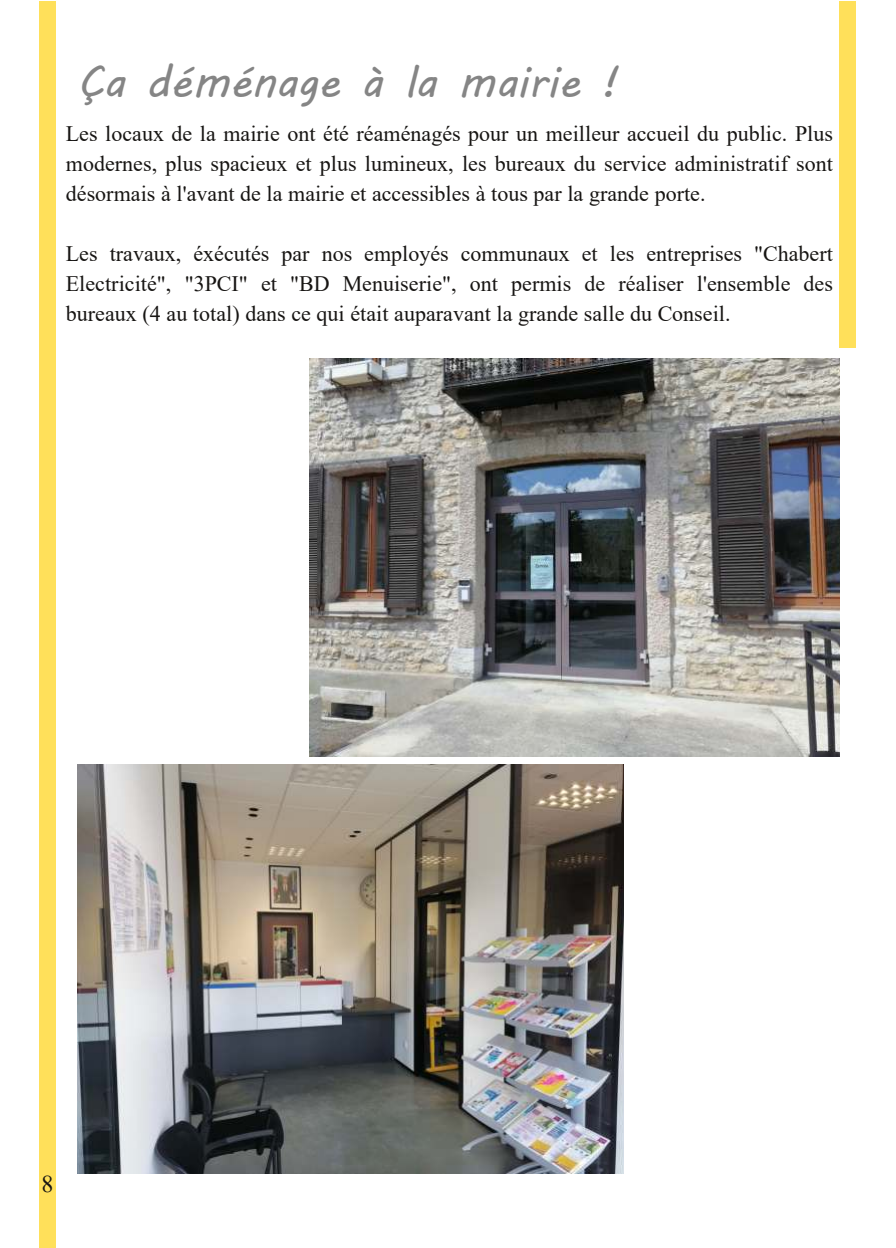
<style>
.page{position:relative;width:896px;height:1248px;background:#fff}
.page>*{position:absolute;margin:0;border:0;box-sizing:border-box;transform-origin:0 0}
.t1{font:44px "MV Boli";color:#858585}
.t2{font:24px "Times New Roman";color:#171513}
.t3{font:22px/30px "Times New Roman";color:#171513;text-align:justify}
</style>
<div class="page">
<img style="left:77px;top:764px;width:546px;height:409px">
<img style="left:310px;top:359px;width:529px;height:397px">
<div style="left:39px;top:1px;width:16px;height:1246px;background:#ffe05a"></div>
<div style="left:839px;top:1px;width:16px;height:347px;background:#ffe05a"></div>
<h1 class="t1" style="left:77px;top:51px;width:542px">Ça déménage à la mairie !</h1>
<p class="t3" style="left:66px;top:118px;width:768px">Les locaux de la mairie ont été réaménagés pour un meilleur accueil du public. Plus modernes, plus spacieux et plus lumineux, les bureaux du service administratif sont désormais à l'avant de la mairie et accessibles à tous par la grande porte.</p>
<p class="t3" style="left:66px;top:238px;width:768px">Les travaux, éxécutés par nos employés communaux et les entreprises "Chabert Electricité", "3PCI" et "BD Menuiserie", ont permis de réaliser l'ensemble des bureaux (4 au total) dans ce qui était auparavant la grande salle du Conseil.</p>
<p class="t2" style="left:41px;top:1166px;width:13px">8</p>
</div>
